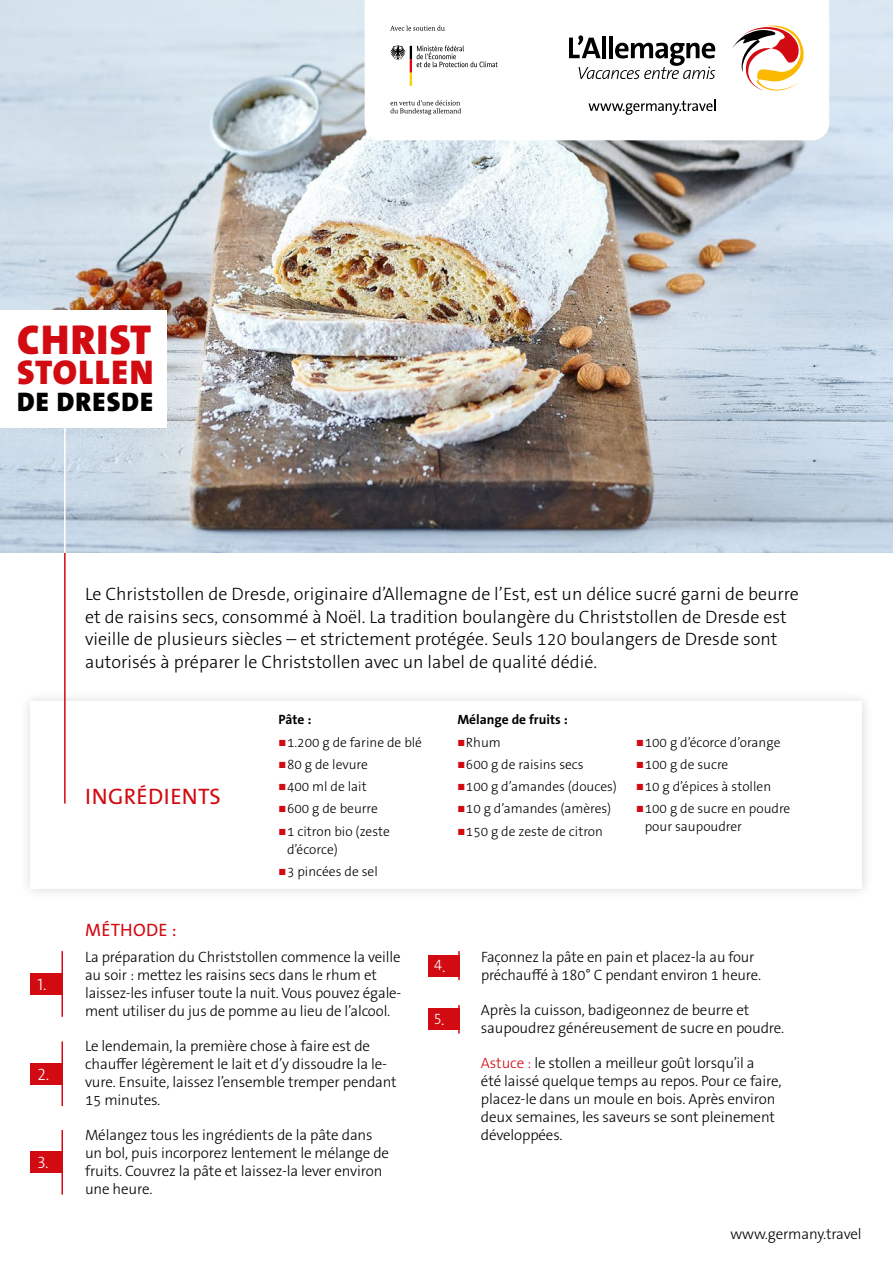
<style>
.page{position:relative;width:893px;height:1263px;background:#fff}
.page>*{position:absolute;margin:0;border:0;box-sizing:border-box;transform-origin:0 0}
.t1{font:900 42px "The Sans LP9";letter-spacing:.025em;color:#d20a11}
.t2{font:900 34.5px "The Sans LP9";letter-spacing:.045em;color:#d20a11}
.t3{font:900 27px "The Sans LP9";letter-spacing:.045em;color:#000}
.t4{font:22.5px "The Sans LP5 Plain";letter-spacing:.015em;color:#d20a11}
.t5{font:18px/22.5px "The Sans LP3 Lig";color:#000}
.t6{font:18px "The Sans LP5 Plain";letter-spacing:.015em;color:#d20a11}
.t7{font:16.5px "The Sans LP3 Lig";color:#fff}
.t8{font:15px/18px "The Sans LP3 Lig";letter-spacing:-.01em;color:#000}
.t9{font:15px "The Sans LP3 Lig";color:#fff}
.t10{font:13.5px/18px "The Sans LP3 Lig";color:#000}
.t11{font:13.5px "The Sans LP7 Bld";color:#000}
.s1{font-size:9px;color:#d20a11}
.s2{font-size:16.5px}
.s3{color:#d20a11}
</style>
<div class="page">
<div style="left:19px;top:690px;width:855px;height:210px;background:#f9f9f9"></div>
<div style="left:31px;top:702px;width:831px;height:187px;background:#fff"></div>
<hr style="left:64px;top:468px;width:2px;height:335px;background:#d20a11">
<img style="left:0;top:0;width:893px;height:553px">
<hr style="left:64px;top:375px;width:2px;height:178px;background:#fff">
<div style="left:0;top:310px;width:167px;height:118px;background:#fff"></div>
<div style="left:31px;top:973px;width:31px;height:21px;background:#d20a11"></div>
<hr style="left:61px;top:951px;width:2px;height:66px;background:#d20a11">
<hr style="left:458px;top:951px;width:2px;height:29px;background:#d20a11">
<div style="left:428px;top:1009px;width:31px;height:21px;background:#d20a11"></div>
<hr style="left:458px;top:1005px;width:2px;height:28px;background:#d20a11">
<div style="left:428px;top:955px;width:31px;height:21px;background:#d20a11"></div>
<div style="left:31px;top:1063px;width:31px;height:21px;background:#d20a11"></div>
<hr style="left:61px;top:1041px;width:2px;height:65px;background:#d20a11">
<div style="left:31px;top:1151px;width:31px;height:22px;background:#d20a11"></div>
<hr style="left:61px;top:1130px;width:2px;height:64px;background:#d20a11">
<svg style="left:365px;top:0;width:464px;height:140px"></svg>
<svg style="left:588px;top:100px;width:127px;height:15px"></svg>
<svg style="left:732px;top:26px;width:72px;height:65px"></svg>
<svg style="left:569px;top:35px;width:146px;height:44px"></svg>
<svg style="left:390px;top:26px;width:55px;height:5px"></svg>
<svg style="left:390px;top:100px;width:71px;height:15px"></svg>
<svg style="left:390px;top:45px;width:107px;height:41px"></svg>
<h1 class="t1" style="left:17px;top:313px;width:135px">CHRIST</h1>
<h1 class="t2" style="left:17px;top:350px;width:138px">STOLLEN</h1>
<h1 class="t3" style="left:17px;top:385px;width:137px">DE DRESDE</h1>
<p class="t5" style="left:85px;top:583px;width:715px">Le Christstollen de Dresde, originaire d’Allemagne de l’Est, est un délice sucré garni de beurre et de raisins secs, consommé à Noël. La tradition boulangère du Christstollen de Dresde est vieille de plusieurs siècles – et strictement protégée. Seuls 120 boulangers de Dresde sont autorisés à préparer le Christstollen avec un label de qualité dédié.</p>
<p class="t7" style="left:37px;top:974px;width:11px">1.</p>
<p class="t7" style="left:37px;top:1063px;width:13px">2.</p>
<p class="t7" style="left:37px;top:1152px;width:13px">3.</p>
<h2 class="t4" style="left:85px;top:781px;width:137px">INGRÉDIENTS</h2>
<p class="t11" style="left:279px;top:711px;width:34px">Pâte :</p>
<p class="t10" style="left:279px;top:733px;width:145px"><span class="s1">■</span>1.200 g de farine de blé</p>
<p class="t10" style="left:279px;top:755px;width:91px"><span class="s1">■</span>80 g de levure</p>
<p class="t10" style="left:279px;top:778px;width:90px"><span class="s1">■</span>400 ml de lait</p>
<p class="t10" style="left:279px;top:800px;width:101px"><span class="s1">■</span>600 g de beurre</p>
<p class="t10" style="left:287px;top:822px;width:104px;text-indent:-9px"><span class="s1">■</span>1 citron bio (zeste d’écorce)</p>
<p class="t10" style="left:279px;top:862px;width:101px"><span class="s1">■</span>3 pincées de sel</p>
<p class="t11" style="left:457px;top:711px;width:112px">Mélange de fruits :</p>
<p class="t10" style="left:457px;top:733px;width:45px"><span class="s1">■</span>Rhum</p>
<p class="t10" style="left:457px;top:755px;width:128px"><span class="s1">■</span>600 g de raisins secs</p>
<p class="t10" style="left:457px;top:778px;width:161px"><span class="s1">■</span>100 g d’amandes (douces)</p>
<p class="t10" style="left:457px;top:800px;width:155px"><span class="s1">■</span>10 g d’amandes (amères)</p>
<p class="t10" style="left:457px;top:822px;width:147px"><span class="s1">■</span>150 g de zeste de citron</p>
<p class="t10" style="left:636px;top:733px;width:146px"><span class="s1">■</span>100 g d’écorce d’orange</p>
<p class="t10" style="left:636px;top:755px;width:94px"><span class="s1">■</span>100 g de sucre</p>
<p class="t10" style="left:636px;top:778px;width:136px"><span class="s1">■</span>10 g d’épices à stollen</p>
<p class="t10" style="left:645px;top:800px;width:147px;text-indent:-9px"><span class="s1">■</span>100 g de sucre en poudre pour saupoudrer</p>
<h2 class="t6" style="left:85px;top:918px;width:93px">MÉTHODE :</h2>
<p class="t8" style="left:85px;top:948px;width:318px">La préparation du Christstollen commence la veille au soir : mettez les raisins secs dans le rhum et laissez-les infuser toute la nuit. Vous pouvez égale&shy;ment utiliser du jus de pomme au lieu de l’alcool.</p>
<p class="t8" style="left:85px;top:1037px;width:313px">Le lendemain, la première chose à faire est de chauffer légèrement le lait et d’y dissoudre la le&shy;vure. Ensuite, laissez l’ensemble tremper pendant 15 minutes.</p>
<p class="t8" style="left:85px;top:1126px;width:306px">Mélangez tous les ingrédients de la pâte dans un bol, puis incorporez lentement le mélange de fruits. Couvrez la pâte et laissez-la lever environ une heure.</p>
<p class="t9" style="left:434px;top:955px;width:13px">4<span class="s2">.</span></p>
<p class="t9" style="left:434px;top:1009px;width:12px">5<span class="s2">.</span></p>
<p class="t8" style="left:481px;top:948px;width:282px">Façonnez la pâte en pain et placez-la au four préchauffé à 180° C pendant environ 1 heure.</p>
<p class="t8" style="left:481px;top:1001px;width:305px">Après la cuisson, badigeonnez de beurre et saupoudrez généreusement de sucre en poudre.</p>
<p class="t8" style="left:481px;top:1054px;width:302px"><span class="s3">Astuce :</span> le stollen a meilleur goût lorsqu’il a<br>été laissé quelque temps au repos. Pour ce faire, placez-le dans un moule en bois. Après environ deux semaines, les saveurs se sont pleinement développées.</p>
<p class="t8" style="left:730px;top:1225px;width:133px">www.germany.travel</p>
</div>
